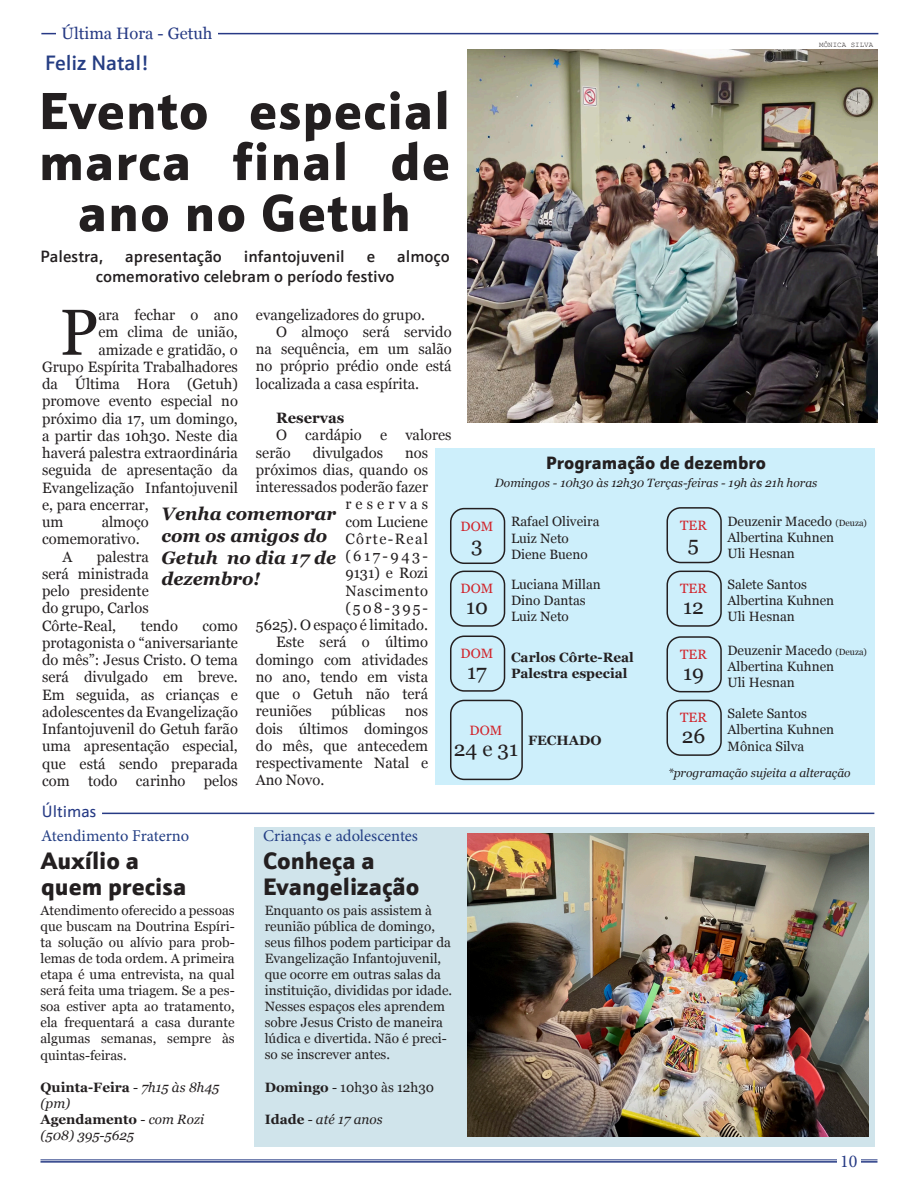
<style>
.page{position:relative;width:918px;height:1188px;background:#fff}
.page>*{position:absolute;margin:0;border:0;box-sizing:border-box;transform-origin:0 0}
.t1{font:64.8px "Georgia";color:#231f20}
.t2{font:900 52.5px/51px "Schnebel Sans ME";letter-spacing:.02em;color:#231f20;text-align:center}
.t3{font:900 24px "Schnebel Sans ME";color:#231f20}
.t4{font:21px "Georgia";color:#231f20}
.t5{font:500 21px "Schnebel Sans ME";letter-spacing:-.005em;color:#253d83}
.t6{font:italic 700 18px/21.6px "Georgia";color:#231f20}
.t7{font:900 18px "Schnebel Sans ME";color:#231f20}
.t8{font:18px "Minion Pro";color:#263a84}
.t9{font:500 16.5px "Schnebel Sans ME";color:#231f20}
.t10{font:16.5px "Minion Pro";color:#233e84}
.t11{font:16.5px "Georgia";color:#263a84}
.t12{font:16.5px "Schnebel Sans ME";color:#263a84}
.t13{font:15px/17.2px "Georgia";color:#231f20;text-align:justify}
.t14{font:700 15px "Georgia";color:#231f20}
.t15{font:13.5px/16px "Georgia";color:#231f20}
.t16{font:700 13.5px "Georgia";color:#231f20}
.t17{font:italic 13.5px/16px "Georgia";color:#231f20}
.t18{font:13.5px "Georgia";color:#d1232a}
.t19{font:italic 12px "Georgia";color:#231f20}
.t20{font:7.5px "Courier New";color:#231f20}
.s1{font-size:9px}
.s2{font-weight:700;font-style:normal}
.s3{font-style:normal}
.s4{font-weight:400}
.s5{font-weight:400;font-style:italic}
.s6{font-weight:700}
</style>
<div class="page">
<hr style="left:40px;top:1160px;width:838px;height:1px;background:#263a84">
<hr style="left:40px;top:1161px;width:838px;height:2px;background:#263a84">
<div style="left:837px;top:1154px;width:24px;height:14px;background:#fff"></div>
<hr style="left:41px;top:33px;width:837px;height:1px;background:#273985">
<div style="left:56px;top:26px;width:162px;height:14px;background:#fff"></div>
<div style="left:254px;top:827px;width:620px;height:320px;background:#d0e4eb"></div>
<hr style="left:102px;top:813px;width:772px;height:1px;background:#263a84">
<div style="left:435px;top:449px;width:439px;height:336px;background:#cdeffb"></div>
<div style="left:450px;top:508px;width:55px;height:56px;border:2px solid #231f20;border-radius:13px"></div>
<div style="left:450px;top:636px;width:55px;height:56px;border:2px solid #231f20;border-radius:13px"></div>
<div style="left:450px;top:571px;width:55px;height:56px;border:2px solid #231f20;border-radius:13px"></div>
<div style="left:450px;top:700px;width:73px;height:80px;border:2px solid #231f20;border-radius:14px"></div>
<div style="left:667px;top:571px;width:55px;height:56px;border:2px solid #231f20;border-radius:13px"></div>
<div style="left:667px;top:700px;width:55px;height:56px;border:2px solid #231f20;border-radius:13px"></div>
<div style="left:667px;top:507px;width:55px;height:56px;border:2px solid #231f20;border-radius:13px"></div>
<div style="left:667px;top:636px;width:55px;height:56px;border:2px solid #231f20;border-radius:13px"></div>
<img style="left:468px;top:50px;width:409px;height:373px">
<img style="left:468px;top:833px;width:400px;height:304px">
<p class="t11" style="left:62px;top:21px;width:152px">Última Hora - Getuh</p>
<p class="t5" style="left:45px;top:46px;width:105px">Feliz Natal!</p>
<p class="t2" style="left:39px;top:80px;width:413px">Evento especial marca final de ano no Getuh</p>
<p class="t20" style="left:819px;top:40px;width:55px">MÔNICA SILVA</p>
<p class="t9" style="left:40px;top:244px;width:64px">Palestra,</p>
<p class="t9" style="left:125px;top:244px;width:98px">apresentação</p>
<p class="t9" style="left:244px;top:244px;width:102px">infantojuvenil</p>
<p class="t9" style="left:367px;top:244px;width:10px">e</p>
<p class="t9" style="left:397px;top:244px;width:54px">almoço</p>
<p class="t9" style="left:96px;top:264px;width:300px">comemorativo celebram o período festivo</p>
<p class="t13" style="left:256px;top:305px;width:171px">evangelizadores do grupo.</p>
<p class="t13" style="left:256px;top:322px;width:197px;text-indent:20px">O almoço será servido na sequência, em um salão no próprio prédio onde está localizada a casa espírita.</p>
<p class="t14" style="left:276px;top:407px;width:70px">Reservas</p>
<p class="t13" style="left:256px;top:426px;width:197px;text-indent:20px">O cardápio e valores serão</p>
<p class="t1" style="left:60px;top:285px;width:40px">P</p>
<p class="t13" style="left:98px;top:306px;width:141px">ara fechar o ano</p>
<p class="t13" style="left:98px;top:323px;width:141px">em clima de união,</p>
<p class="t13" style="left:98px;top:340px;width:141px">amizade e gratidão, o</p>
<p class="t13" style="left:42px;top:358px;width:197px">Grupo Espírita Trabalhadores</p>
<p class="t13" style="left:42px;top:375px;width:197px">da Última Hora (Getuh)</p>
<p class="t13" style="left:42px;top:392px;width:197px">promove evento especial no</p>
<p class="t13" style="left:42px;top:409px;width:197px">próximo dia 17, um domingo,</p>
<p class="t13" style="left:42px;top:427px;width:197px">a partir das 10h30. Neste dia</p>
<p class="t13" style="left:42px;top:444px;width:197px">haverá palestra extraordinária</p>
<p class="t13" style="left:42px;top:461px;width:197px">seguida de apresentação da</p>
<p class="t13" style="left:42px;top:478px;width:197px">Evangelização Infantojuvenil</p>
<p class="t13" style="left:42px;top:496px;width:108px">e, para encerrar,</p>
<p class="t13" style="left:42px;top:513px;width:23px">um</p>
<p class="t13" style="left:313px;top:443px;width:72px">divulgados</p>
<p class="t13" style="left:256px;top:443px;width:174px;text-align:right">nos<br>próximos dias, quando os interessados poderão fazer reservas<br>com Luciene<br>Côrte-Real<br>(617-943-<br>9131) e Rozi<br>Nascimento<br>(508-395-<br>5625). O espaço é limitado.</p>
<p class="t13" style="left:256px;top:633px;width:174px;text-indent:20px">Este será o último domingo com atividades no ano, tendo em vista que o Getuh não terá reuniões</p>
<p class="t7" style="left:546px;top:447px;width:221px">Programação de dezembro</p>
<p class="t19" style="left:495px;top:474px;width:324px">Domingos - 10h30 às 12h30 Terças-feiras - 19h às 21h horas</p>
<p class="t6" style="left:161px;top:503px;width:176px">Venha comemorar com os amigos do<br>Getuh no dia 17 de dezembro!</p>
<p class="t15" style="left:728px;top:512px;width:141px">Deuzenir Macedo <span class="s1">(Deuza)</span></p>
<p class="t15" style="left:728px;top:529px;width:108px">Albertina Kuhnen</p>
<p class="t15" style="left:728px;top:545px;width:69px">Uli Hesnan</p>
<p class="t13" style="left:42px;top:513px;width:108px;text-indent:60px">almoço comemorativo.</p>
<p class="t13" style="left:62px;top:547px;width:11px">A</p>
<p class="t15" style="left:511px;top:513px;width:90px">Rafael Oliveira</p>
<p class="t15" style="left:511px;top:529px;width:59px">Luiz Neto</p>
<p class="t15" style="left:511px;top:546px;width:78px">Diene Bueno</p>
<p class="t18" style="left:680px;top:515px;width:28px">TER</p>
<p class="t4" style="left:688px;top:528px;width:13px">5</p>
<p class="t18" style="left:461px;top:516px;width:34px">DOM</p>
<p class="t4" style="left:471px;top:529px;width:13px">3</p>
<p class="t13" style="left:42px;top:547px;width:108px;text-indent:55px">palestra será ministrada pelo presidente do grupo, Carlos Côrte-Real,</p>
<p class="t15" style="left:511px;top:576px;width:91px">Luciana Millan</p>
<p class="t15" style="left:511px;top:592px;width:76px">Dino Dantas</p>
<p class="t15" style="left:511px;top:608px;width:59px">Luiz Neto</p>
<p class="t15" style="left:728px;top:576px;width:81px">Salete Santos</p>
<p class="t15" style="left:728px;top:592px;width:108px">Albertina Kuhnen</p>
<p class="t15" style="left:728px;top:608px;width:69px">Uli Hesnan</p>
<p class="t18" style="left:461px;top:579px;width:34px">DOM</p>
<p class="t4" style="left:466px;top:592px;width:23px">10</p>
<p class="t18" style="left:680px;top:579px;width:28px">TER</p>
<p class="t4" style="left:683px;top:592px;width:22px">12</p>
<p class="t13" style="left:141px;top:616px;width:39px">tendo</p>
<p class="t13" style="left:42px;top:616px;width:197px;text-indent:160px">como protagonista o “aniversariante do mês”: Jesus Cristo. O tema será divulgado em breve.<br>Em seguida, as crianças e adolescentes da Evangelização Infantojuvenil do Getuh farão uma apresentação especial, que está sendo preparada com todo carinho pelos</p>
<p class="t15" style="left:728px;top:642px;width:141px">Deuzenir Macedo <span class="s1">(Deuza)</span></p>
<p class="t15" style="left:728px;top:658px;width:108px">Albertina Kuhnen</p>
<p class="t15" style="left:728px;top:674px;width:69px">Uli Hesnan</p>
<p class="t18" style="left:461px;top:644px;width:34px">DOM</p>
<p class="t4" style="left:467px;top:657px;width:21px">17</p>
<p class="t18" style="left:680px;top:644px;width:28px">TER</p>
<p class="t4" style="left:683px;top:657px;width:22px">19</p>
<p class="t16" style="left:511px;top:647px;width:124px">Carlos Côrte-Real</p>
<p class="t16" style="left:511px;top:663px;width:118px">Palestra especial</p>
<p class="t13" style="left:332px;top:702px;width:56px">públicas</p>
<p class="t15" style="left:728px;top:705px;width:81px">Salete Santos</p>
<p class="t15" style="left:728px;top:721px;width:108px">Albertina Kuhnen</p>
<p class="t15" style="left:728px;top:737px;width:78px">Mônica Silva</p>
<p class="t13" style="left:256px;top:702px;width:174px;text-indent:149px">nos dois últimos domingos do mês, que antecedem respectivamente Natal e Ano Novo.</p>
<p class="t18" style="left:680px;top:708px;width:28px">TER</p>
<p class="t4" style="left:682px;top:721px;width:25px">26</p>
<p class="t18" style="left:470px;top:720px;width:34px">DOM</p>
<p class="t4" style="left:454px;top:733px;width:66px">24 e 31</p>
<p class="t16" style="left:528px;top:730px;width:75px">FECHADO</p>
<p class="t19" style="left:668px;top:765px;width:184px">*programação sujeita a alteração</p>
<p class="t12" style="left:42px;top:799px;width:56px">Últimas</p>
<p class="t10" style="left:41px;top:825px;width:150px">Atendimento Fraterno</p>
<p class="t10" style="left:263px;top:825px;width:156px">Crianças e adolescentes</p>
<p class="t3" style="left:263px;top:839px;width:113px">Conheça a</p>
<p class="t3" style="left:263px;top:865px;width:158px">Evangelização</p>
<p class="t3" style="left:41px;top:839px;width:99px">Auxílio a</p>
<p class="t3" style="left:41px;top:865px;width:147px">quem precisa</p>
<p class="t15" style="left:40px;top:902px;width:196px;text-align:justify">Atendimento oferecido a pessoas que buscam na Doutrina Espíri&shy;ta solução ou alívio para prob&shy;lemas de toda ordem. A primeira etapa é uma entrevista, na qual será feita uma triagem. Se a pes&shy;soa estiver apta ao tratamento, ela frequentará a casa durante algumas semanas, sempre às quintas-feiras.</p>
<p class="t17" style="left:40px;top:1078px;width:180px"><span class="s2">Quinta-Feira</span> <span class="s3">-</span> 7h15 às 8h45 (pm)</p>
<p class="t16" style="left:40px;top:1109px;width:165px">Agendamento <span class="s4">-</span> <span class="s5">com Rozi</span></p>
<p class="t17" style="left:40px;top:1127px;width:95px">(508) 395-5625</p>
<p class="t15" style="left:265px;top:902px;width:189px">Enquanto os pais assistem à reunião pública de domingo, seus filhos podem participar da<br>Evangelização Infantojuvenil, que ocorre em outras salas da instituição, divididas por idade.<br>Nesses espaços eles aprendem sobre Jesus Cristo de maneira lúdica e divertida. Não é preci&shy;so se inscrever antes.</p>
<p class="t15" style="left:265px;top:1078px;width:171px"><span class="s6">Domingo</span> - 10h30 às 12h30</p>
<p class="t17" style="left:265px;top:1110px;width:119px"><span class="s2">Idade</span> <span class="s3">-</span> até 17 anos</p>
<p class="t8" style="left:840px;top:1149px;width:19px">10</p>
</div>
